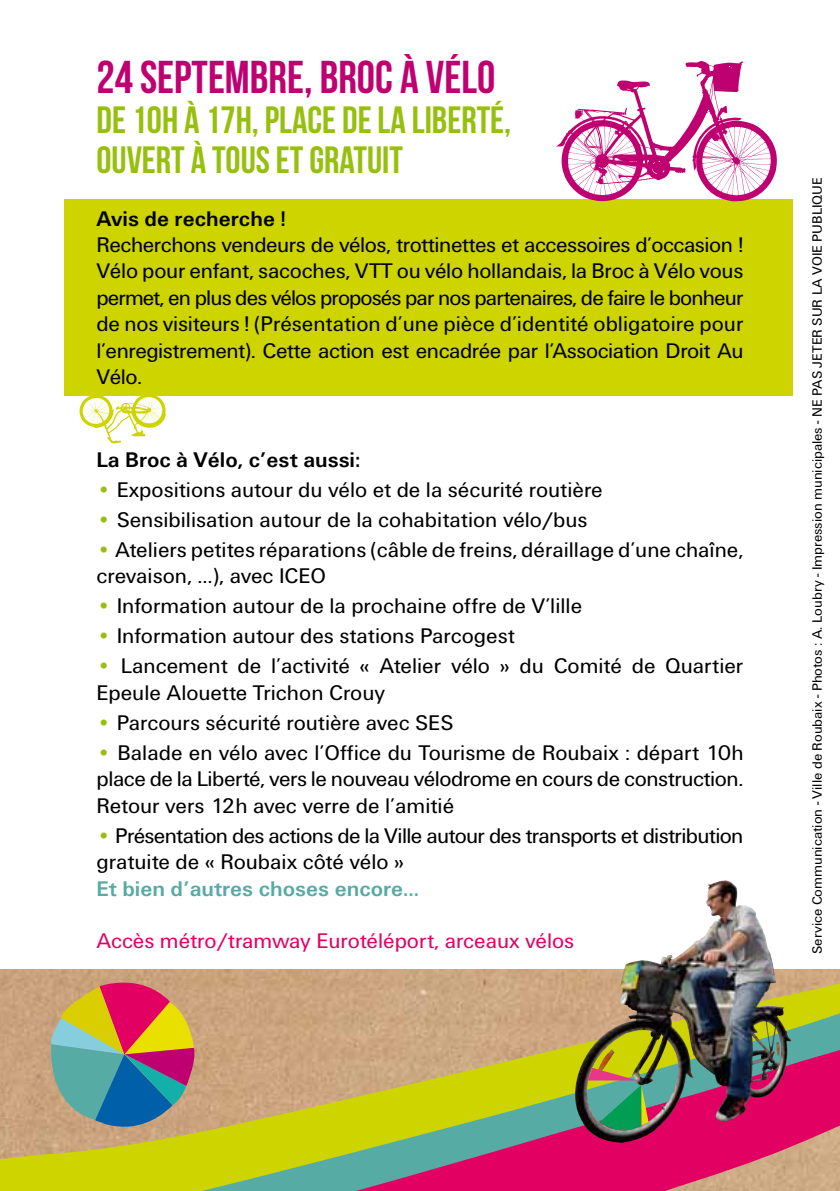
<style>
.page{position:relative;width:840px;height:1191px;background:#fff}
.page>*{position:absolute;margin:0;border:0;box-sizing:border-box;transform-origin:0 0}
.t1{font:46px "Bebas Neue";color:#bf0070}
.t2{font:38px/40px "Bebas Neue";color:#97bf0d}
.t3{font:22px/26.4px "Unitus T";color:#000;text-align:justify}
.t4{font:22px/26.4px "Unitus T";letter-spacing:-.03em;color:#000}
.t5{font:22px "Unitus T";color:#e30063}
.t6{font:700 22px "Unitus T";color:#000}
.t7{font:700 22px "Unitus T";color:#56aba5}
.t8{font:14px "Unitus T";color:#000}
.s1{color:#97bf0d}
</style>
<div class="page">
<div style="left:64px;top:200px;width:728px;height:196px;background:#ced400"></div>
<svg style="left:0;top:969px;width:839px;height:222px;background:#c39760"></svg>
<svg style="left:45px;top:971px;width:152px;height:171px;background:#9f8c76"></svg>
<img style="left:568px;top:880px;width:222px;height:262px">
<svg style="left:587px;top:1067px;width:61px;height:71px;background:#5d8b62"></svg>
<svg style="left:79px;top:396px;width:87px;height:47px"></svg>
<svg style="left:556px;top:61px;width:220px;height:140px"></svg>
<h1 class="t1" style="left:96px;top:52px;width:400px">24 SEPTEMBRE, BROC À VÉLO</h1>
<h2 class="t2" style="left:96px;top:99px;width:416px">DE 10H À 17H, PLACE DE LA LIBERTÉ,<br>OUVERT À TOUS ET GRATUIT</h2>
<p class="t6" style="left:96px;top:205px;width:191px">Avis de recherche !</p>
<p class="t3" style="left:96px;top:231px;width:648px">Recherchons vendeurs de vélos, trottinettes et accessoires d’occasion !<br>Vélo pour enfant, sacoches, VTT ou vélo hollandais, la Broc à Vélo vous permet, en plus des vélos proposés par nos partenaires, de faire le bonheur de nos visiteurs ! (Présentation d’une pièce d’identité obligatoire pour l’enregistrement). Cette action est encadrée par l’Association Droit Au Vélo.</p>
<p class="t6" style="left:96px;top:447px;width:265px">La Broc à Vélo, c’est aussi:</p>
<p class="t3" style="left:96px;top:476px;width:507px"><span class="s1">•</span> Expositions autour du vélo et de la sécurité routière</p>
<p class="t3" style="left:96px;top:506px;width:492px"><span class="s1">•</span> Sensibilisation autour de la cohabitation vélo/bus</p>
<p class="t3" style="left:96px;top:536px;width:648px"><span class="s1">•</span> Ateliers petites réparations (câble de freins, déraillage d’une chaîne, crevaison, …), avec ICEO</p>
<p class="t3" style="left:96px;top:592px;width:487px"><span class="s1">•</span> Information autour de la prochaine offre de V’lille</p>
<p class="t3" style="left:96px;top:622px;width:419px"><span class="s1">•</span> Information autour des stations Parcogest</p>
<p class="t3" style="left:96px;top:652px;width:648px"><span class="s1">•</span> Lancement de l’activité « Atelier vélo » du Comité de Quartier<br>Epeule Alouette Trichon Crouy</p>
<p class="t3" style="left:96px;top:709px;width:358px"><span class="s1">•</span> Parcours sécurité routière avec SES</p>
<p class="t3" style="left:96px;top:739px;width:648px"><span class="s1">•</span> Balade en vélo avec l’Office du Tourisme de Roubaix : départ 10h place de la Liberté, vers le nouveau vélodrome en cours de construction.<br>Retour vers 12h avec verre de l’amitié</p>
<p class="t4" style="left:96px;top:822px;width:648px"><span class="s1">•</span> Présentation des actions de la Ville autour des transports et distribution gratuite de « Roubaix côté vélo »</p>
<p class="t7" style="left:96px;top:875px;width:324px">Et bien d’autres choses encore...</p>
<p class="t5" style="left:96px;top:928px;width:479px">Accès métro/tramway Eurotéléport, arceaux vélos</p>
<p class="t8" style="left:808px;top:954px;width:778px;rotate:-90deg">Service Communication - Ville de Roubaix - Photos : A. Loubry - Impression municipales - NE PAS JETER SUR LA VOIE PUBLIQUE</p>
</div>
